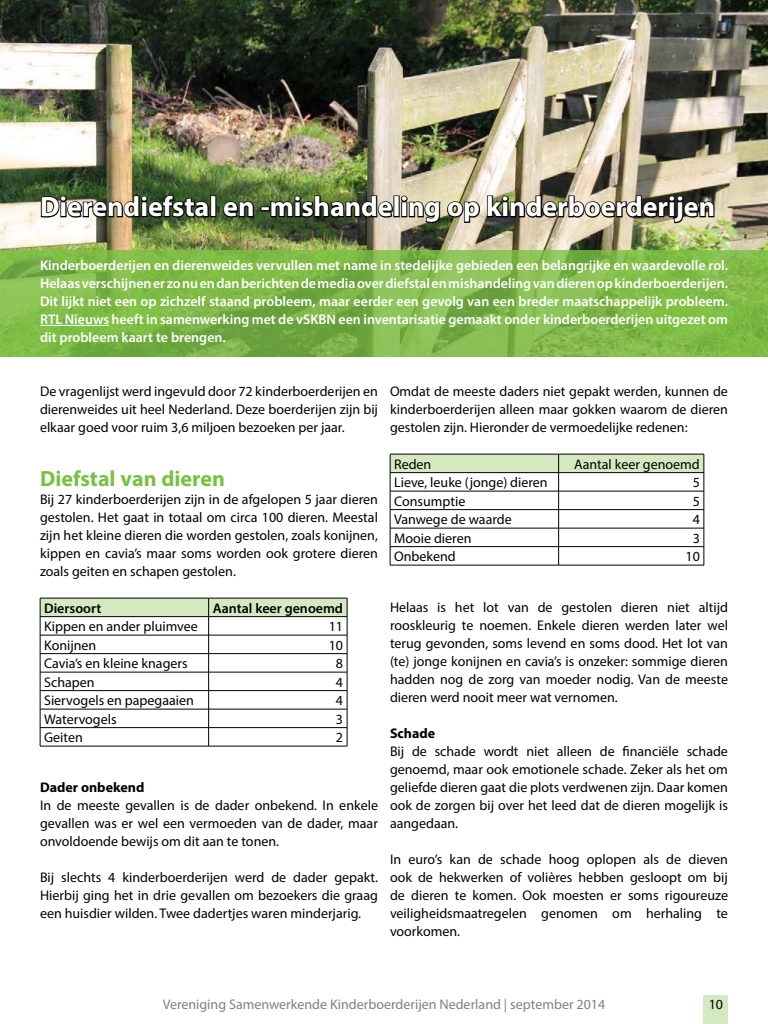
<style>
.page{position:relative;width:768px;height:1024px;background:#fff}
.page>*{position:absolute;margin:0;border:0;box-sizing:border-box;transform-origin:0 0}
.Inhoud_Kop_artikel_g{font:700 28px "Myriad Pro";color:#fff}
.Kop_artikel_groen{font:700 22px "Myriad Pro";color:#7ac143}
.Basisalinea_geen_ras{font:14px/18px "Myriad Pro";color:#000;text-align:justify}
.Basisalinea_geen_ras-2{font:600 14px/18px "Myriad Pro";color:#fff;text-align:justify}
.t1{font:14px "Myriad Pro";color:#7e8083}
.Basisalinea_geen_ras-3{font:600 14px "Myriad Pro";color:#000}
.t2{font:700 14px "Myriad Pro";color:#000}
</style>
<div class="page">
<div style="left:703px;top:995px;width:24px;height:29px;background:#d5e9c1"></div>
<svg style="left:40px;top:598px;width:308px;height:148px"></svg>
<hr style="left:40px;top:746px;width:169px;height:1px;background:#000">
<hr style="left:209px;top:746px;width:138px;height:1px;background:#000">
<svg style="left:390px;top:454px;width:315px;height:111px"></svg>
<hr style="left:390px;top:565px;width:169px;height:1px;background:#000">
<hr style="left:559px;top:565px;width:145px;height:1px;background:#000">
<img style="left:0;top:0;width:768px;height:250px">
<svg style="left:0;top:250px;width:768px;height:107px;background:#7eb849"></svg>
<hr style="left:40px;top:325px;width:69px;height:1px;background:#fff">
<img style="left:40px;top:194px;width:170px;height:25px">
<div style="left:210px;top:195px;width:6px;height:22px;border:2px solid #000"></div>
<svg style="left:222px;top:200px;width:33px;height:19px"></svg>
<svg style="left:261px;top:194px;width:133px;height:25px;background:#3a4629"></svg>
<div style="left:393px;top:195px;width:7px;height:22px;border:2px solid #000"></div>
<img style="left:400px;top:194px;width:315px;height:30px">
<p class="Inhoud_Kop_artikel_g" style="left:40px;top:189px;width:677px">Dierendiefstal en -mishandeling op kinderboerderijen</p>
<p class="Basisalinea_geen_ras-2" style="left:40px;top:256px;width:690px">Kinderboerderijen en dierenweides vervullen met name in stedelijke gebieden een belangrijke en waardevolle rol.<br>Helaas verschijnen er zo nu en dan berichten de media over diefstal en mishandeling van dieren op kinderboerderijen.<br>Dit lijkt niet een op zichzelf staand probleem, maar eerder een gevolg van een breder maatschappelijk probleem.<br>RTL Nieuws heeft in samenwerking met de vSKBN een inventarisatie gemaakt onder kinderboerderijen uitgezet om dit probleem kaart te brengen.</p>
<p class="Basisalinea_geen_ras" style="left:40px;top:382px;width:340px">De vragenlijst werd ingevuld door 72 kinderboerderijen en dierenweides uit heel Nederland. Deze boerderijen zijn bij elkaar goed voor ruim 3,6 miljoen bezoeken per jaar.</p>
<p class="Kop_artikel_groen" style="left:40px;top:464px;width:186px">Diefstal van dieren</p>
<p class="Basisalinea_geen_ras" style="left:40px;top:490px;width:340px">Bij 27 kinderboerderijen zijn in de afgelopen 5 jaar dieren gestolen. Het gaat in totaal om circa 100 dieren. Meestal zijn het kleine dieren die worden gestolen, zoals konijnen, kippen en cavia’s maar soms worden ook grotere dieren zoals geiten en schapen gestolen.</p>
<p class="Basisalinea_geen_ras-3" style="left:44px;top:599px;width:59px">Diersoort</p>
<p class="Basisalinea_geen_ras-3" style="left:213px;top:599px;width:132px">Aantal keer genoemd</p>
<p class="Basisalinea_geen_ras" style="left:44px;top:617px;width:155px">Kippen en ander pluimvee</p>
<p class="Basisalinea_geen_ras" style="left:329px;top:617px;width:16px">11</p>
<p class="Basisalinea_geen_ras" style="left:44px;top:636px;width:54px">Konijnen</p>
<p class="Basisalinea_geen_ras" style="left:329px;top:636px;width:16px">10</p>
<p class="Basisalinea_geen_ras" style="left:44px;top:654px;width:145px">Cavia’s en kleine knagers</p>
<p class="Basisalinea_geen_ras" style="left:336px;top:654px;width:9px">8</p>
<p class="Basisalinea_geen_ras" style="left:44px;top:673px;width:52px">Schapen</p>
<p class="Basisalinea_geen_ras" style="left:336px;top:673px;width:9px">4</p>
<p class="Basisalinea_geen_ras" style="left:44px;top:691px;width:151px">Siervogels en papegaaien</p>
<p class="Basisalinea_geen_ras" style="left:336px;top:691px;width:9px">4</p>
<p class="Basisalinea_geen_ras" style="left:44px;top:710px;width:74px">Watervogels</p>
<p class="Basisalinea_geen_ras" style="left:336px;top:710px;width:9px">3</p>
<p class="Basisalinea_geen_ras" style="left:44px;top:728px;width:40px">Geiten</p>
<p class="Basisalinea_geen_ras" style="left:336px;top:728px;width:9px">2</p>
<p class="t2" style="left:40px;top:778px;width:106px">Dader onbekend</p>
<p class="Basisalinea_geen_ras" style="left:40px;top:796px;width:340px">In de meeste gevallen is de dader onbekend. In enkele gevallen was er wel een vermoeden van de dader, maar onvoldoende bewijs om dit aan te tonen.</p>
<p class="Basisalinea_geen_ras" style="left:40px;top:868px;width:340px">Bij slechts 4 kinderboerderijen werd de dader gepakt.<br>Hierbij ging het in drie gevallen om bezoekers die graag een huisdier wilden. Twee dadertjes waren minderjarig.</p>
<p class="Basisalinea_geen_ras" style="left:390px;top:382px;width:340px">Omdat de meeste daders niet gepakt werden, kunnen de kinderboerderijen alleen maar gokken waarom de dieren gestolen zijn. Hieronder de vermoedelijke redenen:</p>
<p class="Basisalinea_geen_ras" style="left:394px;top:455px;width:39px">Reden</p>
<p class="Basisalinea_geen_ras" style="left:574px;top:455px;width:127px">Aantal keer genoemd</p>
<p class="Basisalinea_geen_ras" style="left:394px;top:473px;width:155px">Lieve, leuke (jonge) dieren</p>
<p class="Basisalinea_geen_ras" style="left:693px;top:473px;width:9px">5</p>
<p class="Basisalinea_geen_ras" style="left:394px;top:492px;width:73px">Consumptie</p>
<p class="Basisalinea_geen_ras" style="left:693px;top:492px;width:9px">5</p>
<p class="Basisalinea_geen_ras" style="left:394px;top:510px;width:119px">Vanwege de waarde</p>
<p class="Basisalinea_geen_ras" style="left:693px;top:510px;width:9px">4</p>
<p class="Basisalinea_geen_ras" style="left:394px;top:529px;width:79px">Mooie dieren</p>
<p class="Basisalinea_geen_ras" style="left:693px;top:529px;width:9px">3</p>
<p class="Basisalinea_geen_ras" style="left:394px;top:547px;width:63px">Onbekend</p>
<p class="Basisalinea_geen_ras" style="left:686px;top:547px;width:16px">10</p>
<p class="Basisalinea_geen_ras" style="left:390px;top:598px;width:340px">Helaas is het lot van de gestolen dieren niet altijd rooskleurig te noemen. Enkele dieren werden later wel terug gevonden, soms levend en soms dood. Het lot van (te) jonge konijnen en cavia’s is onzeker: sommige dieren hadden nog de zorg van moeder nodig. Van de meeste dieren werd nooit meer wat vernomen.</p>
<p class="t2" style="left:390px;top:724px;width:47px">Schade</p>
<p class="Basisalinea_geen_ras" style="left:390px;top:742px;width:340px">Bij de schade wordt niet alleen de financiële schade genoemd, maar ook emotionele schade. Zeker als het om geliefde dieren gaat die plots verdwenen zijn. Daar komen ook de zorgen bij over het leed dat de dieren mogelijk is aangedaan.</p>
<p class="Basisalinea_geen_ras" style="left:390px;top:850px;width:340px">In euro’s kan de schade hoog oplopen als de dieven ook de hekwerken of volières hebben gesloopt om bij de dieren te komen. Ook moesten er soms rigoureuze veiligheidsmaatregelen genomen om herhaling te voorkomen.</p>
<p class="t1" style="left:163px;top:996px;width:444px">Vereniging Samenwerkende Kinderboerderijen Nederland | september 2014</p>
<p class="Basisalinea_geen_ras" style="left:709px;top:995px;width:16px">10</p>
</div>
